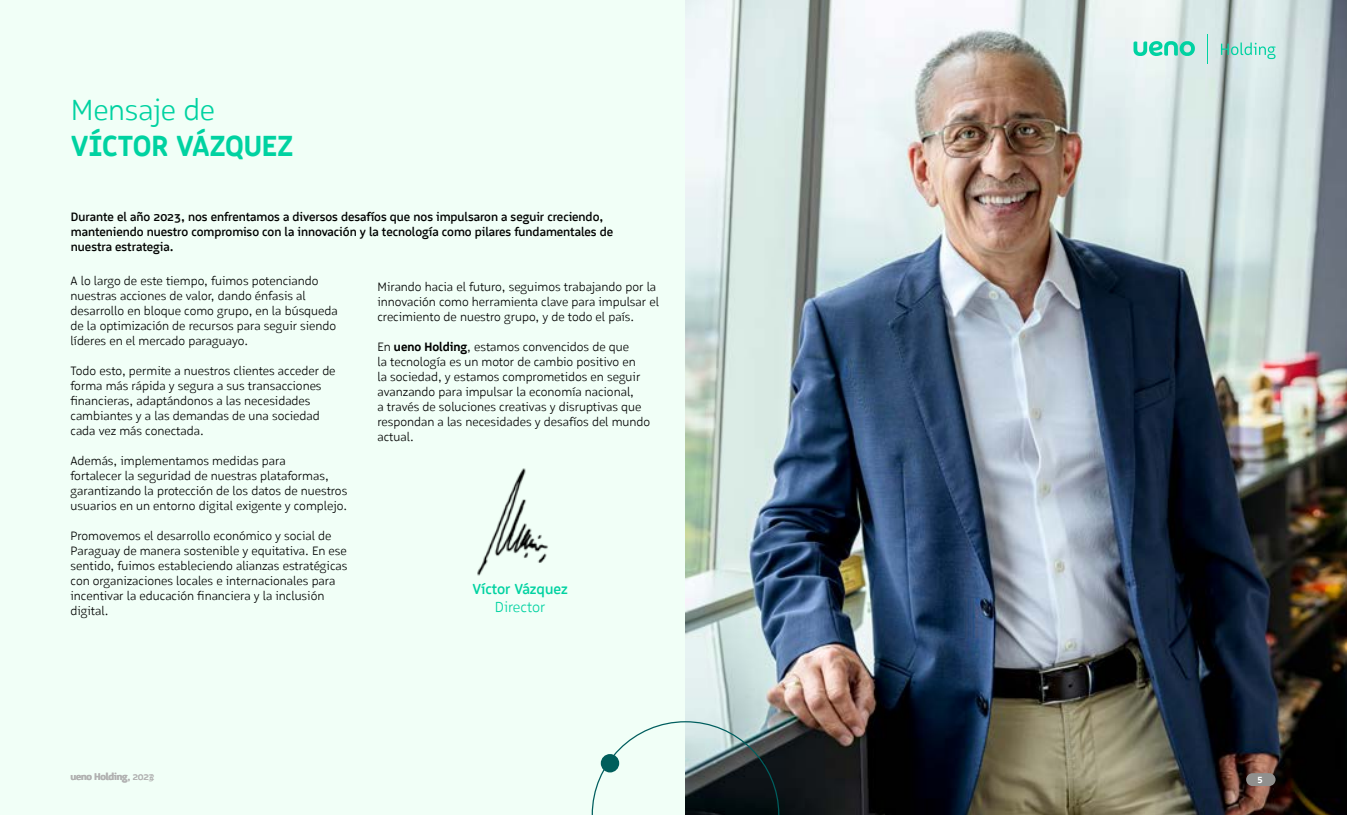
<style>
.page{position:relative;width:1347px;height:815px;background:#fff}
.page>*{position:absolute;margin:0;border:0;box-sizing:border-box;transform-origin:0 0}
.t1{font:700 30px "Ueno Logical";letter-spacing:-.005em;color:#00d2a1}
.t2{font:300 30px "Ueno Logical";letter-spacing:-.01em;color:#00d2a1}
.t3{font:500 15px "Ueno Logical";color:#00d2a1}
.t4{font:300 15px "Ueno Logical";color:#00d2a1}
.t5{font:300 12.5px/15px "Ueno Logical";color:#000}
.t6{font:500 12.5px/15px "Ueno Logical";color:#000}
.t7{font:700 10px "Ueno Logical";letter-spacing:-.015em;color:#b1b1b1}
.t8{font:10px "Ueno Logical";color:#b1b1b1}
.t9{font:700 9.5px "Ueno Logical";color:#fff}
.s1{font-weight:700}
.s2{font-weight:400}
</style>
<div class="page">
<div style="left:0;top:0;width:685px;height:814px;background:#f1fff7"></div>
<img style="left:685px;top:0;width:661px;height:815px">
<img style="left:477px;top:468px;width:71px;height:108px">
<div style="left:1246px;top:773px;width:29px;height:13px;background:#90908e;border-radius:6px"></div>
<hr style="left:1207px;top:34px;width:1px;height:30px;background:#00d2a2">
<svg style="left:1133px;top:41px;width:61px;height:15px"></svg>
<svg style="left:1220px;top:43px;width:55px;height:16px"></svg>
<svg style="left:591px;top:721px;width:188px;height:94px"></svg>
<div style="left:601px;top:754px;width:18px;height:18px;background:#005e5b;border-radius:50%"></div>
<h1 class="t2" style="left:71px;top:92px;width:146px">Mensaje de</h1>
<h1 class="t1" style="left:71px;top:127px;width:224px">VÍCTOR VÁZQUEZ</h1>
<p class="t6" style="left:71px;top:209px;width:544px">Durante el año 2023, nos enfrentamos a diversos desafíos que nos impulsaron a seguir creciendo, manteniendo nuestro compromiso con la innovación y la tecnología como pilares fundamentales de nuestra estrategia.</p>
<p class="t5" style="left:71px;top:273px;width:269px">A lo largo de este tiempo, fuimos potenciando nuestras acciones de valor, dando énfasis al desarrollo en bloque como grupo, en la búsqueda de la optimización de recursos para seguir siendo líderes en el mercado paraguayo.</p>
<p class="t5" style="left:71px;top:363px;width:266px">Todo esto, permite a nuestros clientes acceder de forma más rápida y segura a sus transacciones financieras, adaptándonos a las necesidades cambiantes y a las demandas de una sociedad cada vez más conectada.</p>
<p class="t5" style="left:71px;top:453px;width:278px">Además, implementamos medidas para<br>fortalecer la seguridad de nuestras plataformas, garantizando la protección de los datos de nuestros usuarios en un entorno digital exigente y complejo.</p>
<p class="t5" style="left:71px;top:528px;width:278px">Promovemos el desarrollo económico y social de Paraguay de manera sostenible y equitativa. En ese sentido, fuimos estableciendo alianzas estratégicas con organizaciones locales e internacionales para incentivar la educación financiera y la inclusión digital.</p>
<p class="t5" style="left:377px;top:279px;width:283px">Mirando hacia el futuro, seguimos trabajando por la innovación como herramienta clave para impulsar el crecimiento de nuestro grupo, y de todo el país.</p>
<p class="t5" style="left:377px;top:339px;width:274px">En <span class="s1">ueno Holding</span>, estamos convencidos de que<br>la tecnología es un motor de cambio positivo en<br>la sociedad, y estamos comprometidos en seguir avanzando para impulsar la economía nacional,<br>a través de soluciones creativas y disruptivas que respondan a las necesidades y desafíos del mundo actual.</p>
<p class="t3" style="left:472px;top:579px;width:97px">Víctor Vázquez</p>
<p class="t4" style="left:495px;top:598px;width:52px">Director</p>
<p class="t7" style="left:71px;top:770px;width:85px">ueno Holding<span class="s2">, 2022</span></p>
<p class="t8" style="left:149px;top:771px;width:7px">3</p>
<p class="t9" style="left:1257px;top:773px;width:7px">5</p>
</div>
